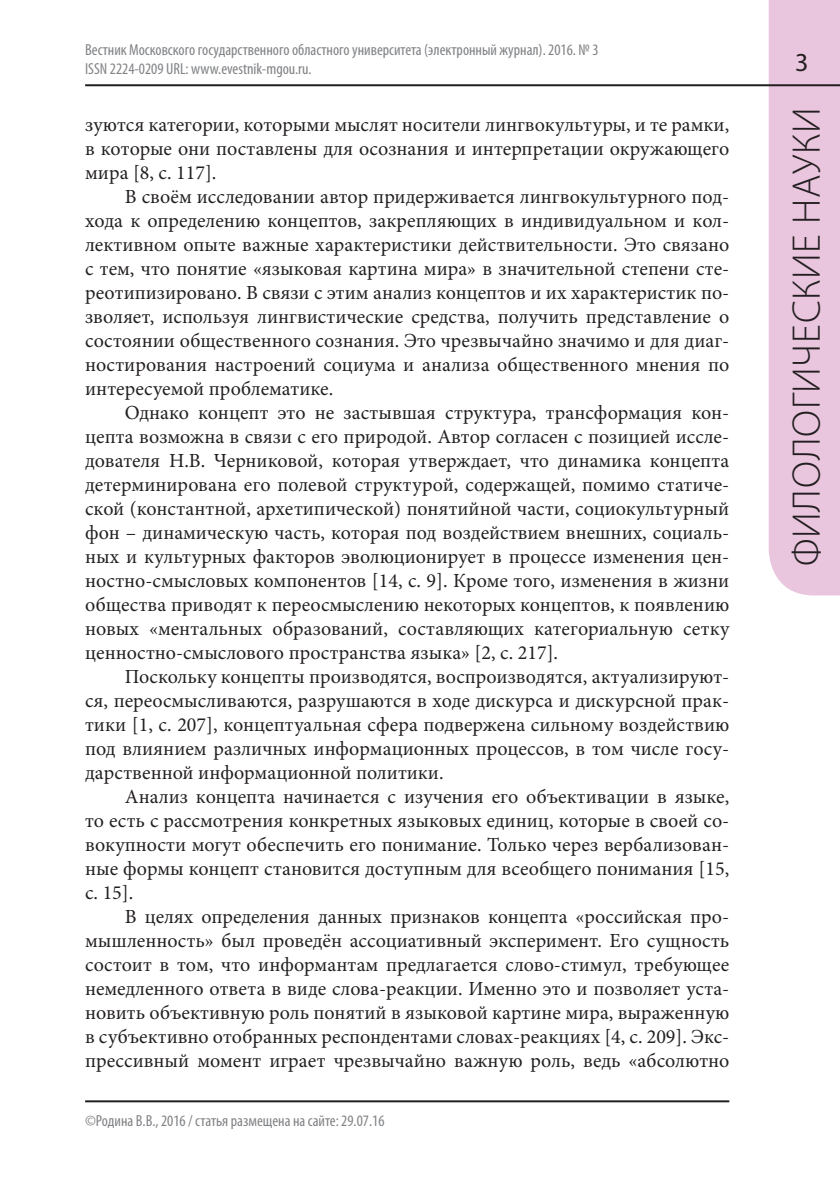
<style>
.page{position:relative;width:840px;height:1191px;background:#fff}
.page>*{position:absolute;margin:0;border:0;box-sizing:border-box;transform-origin:0 0}
.t1{font:300 40px "Myriad Pro";letter-spacing:.02em;color:#231f20}
.t2{font:26px "Myriad Pro";color:#231f20}
.Text_doc{font:20px/24px "Minion Pro";color:#231f20;text-align:justify}
.t3{font:condensed 16px/19.2px "Myriad Pro";color:#808285}
</style>
<div class="page">
<div style="left:768px;top:0;width:71px;height:595px;background:#e9c5de"></div>
<hr style="left:85px;top:84px;width:754px;height:2px;background:#231f20">
<hr style="left:85px;top:1100px;width:644px;height:2px;background:#231f20">
<p class="t3" style="left:85px;top:39px;width:514px">Вестник Московского государственного областного университета (электронный журнал). 2016. № 3<br>ISSN 2224-0209 URL: www.evestnik-mgou.ru.</p>
<p class="Text_doc" style="left:85px;top:112px;width:645px">зуются категории, которыми мыслят носители лингвокультуры, и те рамки, в которые они поставлены для осознания и интерпретации окружающего мира [8, c. 117].</p>
<p class="Text_doc" style="left:85px;top:184px;width:645px;text-indent:40px">В своём исследовании автор придерживается лингвокультурного под&shy;хода к определению концептов, закрепляющих в индивидуальном и кол&shy;лективном опыте важные характеристики действительности. Это связано с тем, что понятие «языковая картина мира» в значительной степени сте&shy;реотипизировано. В связи с этим анализ концептов и их характеристик по&shy;зволяет, используя лингвистические средства, получить представление о состоянии общественного сознания. Это чрезвычайно значимо и для диаг&shy;ностирования настроений социума и анализа общественного мнения по интересуемой проблематике.</p>
<p class="Text_doc" style="left:85px;top:400px;width:645px;text-indent:40px">Однако концепт это не застывшая структура, трансформация кон&shy;цепта возможна в связи с его природой. Автор согласен с позицией иссле&shy;дователя Н.В. Черниковой, которая утверждает, что динамика концепта детерминирована его полевой структурой, содержащей, помимо статиче&shy;ской (константной, архетипической) понятийной части, социокультурный фон – динамическую часть, которая под воздействием внешних, социаль&shy;ных и культурных факторов эволюционирует в процессе изменения цен&shy;ностно-смысловых компонентов [14, c. 9]. Кроме того, изменения в жизни общества приводят к переосмыслению некоторых концептов, к появлению новых «ментальных образований, составляющих категориальную сетку ценностно-смыслового пространства языка» [2, c. 217].</p>
<p class="Text_doc" style="left:85px;top:664px;width:645px;text-indent:40px">Поскольку концепты производятся, воспроизводятся, актуализируют&shy;ся, переосмысливаются, разрушаются в ходе дискурса и дискурсной прак&shy;тики [1, c. 207], концептуальная сфера подвержена сильному воздействию под влиянием различных информационных процессов, в том числе госу&shy;дарственной информационной политики.</p>
<p class="Text_doc" style="left:85px;top:784px;width:645px;text-indent:40px">Анализ концепта начинается с изучения его объективации в языке, то есть с рассмотрения конкретных языковых единиц, которые в своей со&shy;вокупности могут обеспечить его понимание. Только через вербализован&shy;ные формы концепт становится доступным для всеобщего понимания [15, c. 15].</p>
<p class="Text_doc" style="left:85px;top:904px;width:645px;text-indent:40px">В целях определения данных признаков концепта «российская про&shy;мышленность» был проведён ассоциативный эксперимент. Его сущность состоит в том, что информантам предлагается слово-стимул, требующее немедленного ответа в виде слова-реакции. Именно это и позволяет уста&shy;новить объективную роль понятий в языковой картине мира, выраженную в субъективно отобранных респондентами словах-реакциях [4, c. 209]. Экс&shy;прессивный момент играет чрезвычайно важную роль, ведь «абсолютно</p>
<p class="t3" style="left:85px;top:1111px;width:301px">©Родина В.В., 2016 / статья размещена на сайте: 29.07.16</p>
<h2 class="t2" style="left:794px;top:47px;width:15px">3</h2>
<h1 class="t1" style="left:782px;top:566px;width:461px;rotate:-90deg">ФИЛОЛОГИЧЕСКИЕ НАУКИ</h1>
</div>
